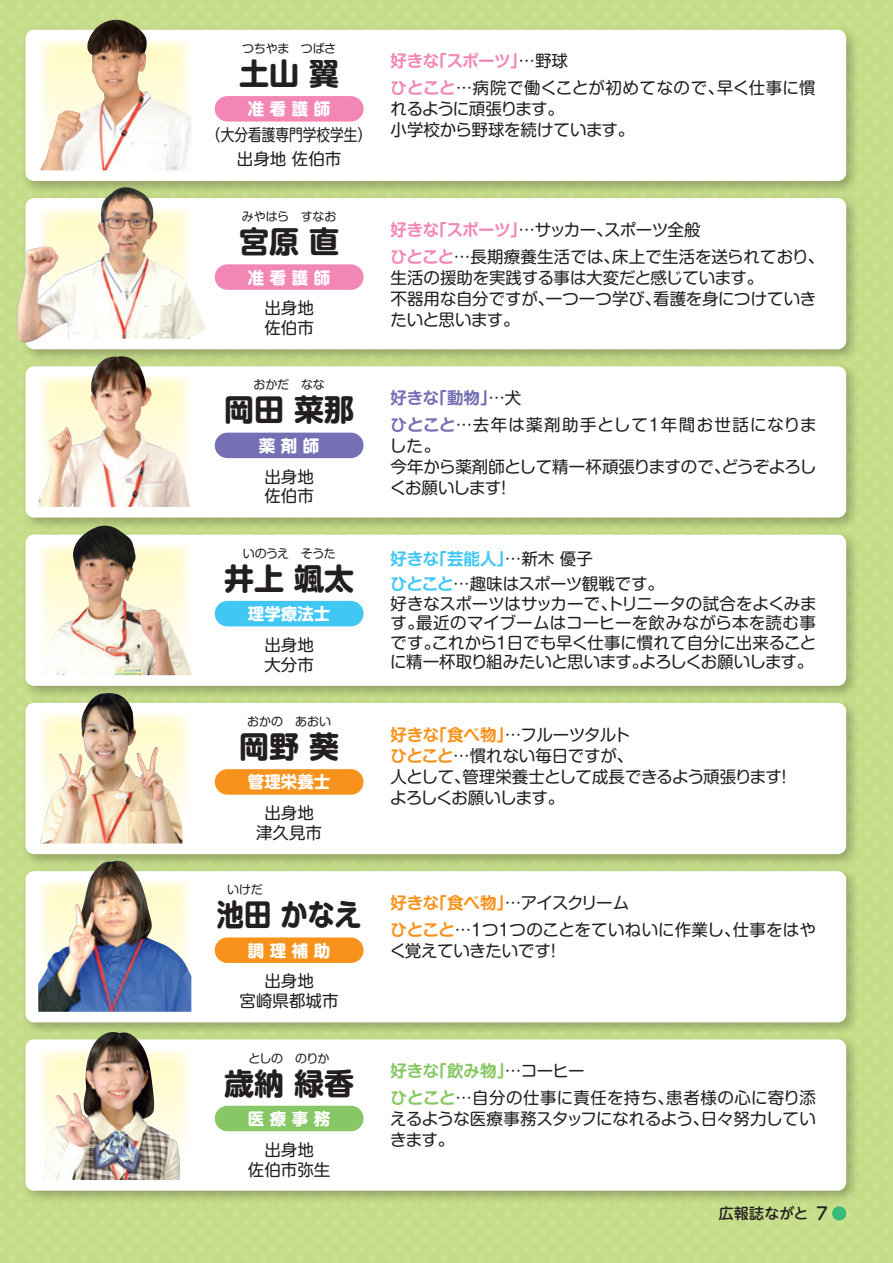
<style>
.page{position:relative;width:893px;height:1263px;background:#c5dd88}
.page>*{position:absolute;margin:0;border:0;box-sizing:border-box;transform-origin:0 0}
.t1{font:700 30px "Shin M Go Pro";color:#231f20}
.t2{font:700 30px "Shin M Go Pro";color:#231f20;scale:.91 1}
.t3{font:16.5px/21px "Shin M Go Pro";letter-spacing:-.005em;color:#231f20}
.t4{font:700 16.5px "Shin M Go Pro De";letter-spacing:-.015em;color:#f7931d}
.t5{font:700 16.5px "Shin M Go Pro";color:#fff}
.t6{font:700 16.5px "Shin M Go Pro De";letter-spacing:-.015em;color:#40c7f4}
.t7{font:700 16.5px "Shin M Go Pro De";letter-spacing:-.015em;color:#87c765}
.t8{font:700 16.5px "Shin M Go Pro De";letter-spacing:-.03em;color:#f287b6}
.t9{font:16.5px "Shin M Go Pro";letter-spacing:-.005em;color:#231f20;scale:.83 1}
.t10{font:700 16.5px "Shin M Go Pro De";color:#756fb3}
.t11{font:500 15px "UD Shin M Go Pr 6 N";letter-spacing:.005em;color:#231f20}
.t12{font:12px "Shin M Go Pro";letter-spacing:-.02em;color:#231f20}
.s1{font-family:"Shin M Go Pro";font-weight:400;color:#231f20}
.s2{font-family:"Shin M Go Pro De";font-weight:700;color:#f287b6}
.s3{font-family:"Shin M Go Pro De";font-weight:700;color:#756fb3}
.s4{font-family:"Shin M Go Pro De";font-weight:700;color:#40c7f4}
.s5{font-family:"Shin M Go Pro De";font-weight:700;color:#f7931d}
.s6{font-family:"Shin M Go Pro De";font-weight:700;color:#87c765}
.s7{font-size:17.25px}
</style>
<div class="page">
<img style="left:18px;top:198px;width:843px;height:160px">
<div style="left:26px;top:198px;width:820px;height:151px;background:#fff;border-radius:9px"></div>
<img style="left:18px;top:21px;width:843px;height:176px">
<div style="left:26px;top:30px;width:820px;height:151px;background:#fff;border-radius:9px"></div>
<img style="left:18px;top:358px;width:843px;height:168px">
<div style="left:26px;top:366px;width:820px;height:152px;background:#fff;border-radius:9px"></div>
<img style="left:18px;top:526px;width:843px;height:168px">
<div style="left:26px;top:535px;width:820px;height:151px;background:#fff;border-radius:9px"></div>
<img style="left:18px;top:694px;width:843px;height:168px">
<div style="left:26px;top:703px;width:820px;height:151px;background:#fff;border-radius:9px"></div>
<img style="left:18px;top:862px;width:843px;height:169px">
<div style="left:26px;top:871px;width:820px;height:151px;background:#fff;border-radius:9px"></div>
<img style="left:18px;top:1031px;width:843px;height:176px">
<div style="left:26px;top:1039px;width:820px;height:152px;background:#fff;border-radius:9px"></div>
<div style="left:40px;top:545px;width:149px;height:130px;background:#fffdf2"></div>
<div style="left:40px;top:713px;width:149px;height:130px;background:linear-gradient(to bottom,#fffce3,#fffefc)"></div>
<div style="left:40px;top:1050px;width:149px;height:130px;background:linear-gradient(to bottom,#fffcdf,#fffefc)"></div>
<img style="left:38px;top:355px;width:152px;height:152px">
<img style="left:44px;top:1030px;width:136px;height:150px">
<img style="left:39px;top:20px;width:152px;height:150px">
<img style="left:17px;top:187px;width:188px;height:157px">
<img style="left:38px;top:859px;width:153px;height:153px">
<img style="left:40px;top:692px;width:143px;height:151px">
<img style="left:44px;top:526px;width:147px;height:149px">
<div style="left:215px;top:264px;width:149px;height:26px;background:#f287b6;border-radius:13px"></div>
<div style="left:215px;top:433px;width:149px;height:25px;background:#756fb3;border-radius:13px"></div>
<div style="left:215px;top:601px;width:149px;height:25px;background:#40c7f4;border-radius:13px"></div>
<div style="left:215px;top:769px;width:149px;height:26px;background:#f7931d;border-radius:13px"></div>
<div style="left:215px;top:937px;width:149px;height:26px;background:#f7931d;border-radius:13px"></div>
<div style="left:215px;top:1106px;width:149px;height:25px;background:#87c765;border-radius:13px"></div>
<div style="left:215px;top:96px;width:149px;height:26px;background:#f287b6;border-radius:13px"></div>
<svg style="left:832px;top:1206px;width:14px;height:14px"></svg>
<p class="t12" style="left:242px;top:39px;width:96px">つちやま　つばさ</p>
<h1 class="t1" style="left:239px;top:49px;width:101px">土山 翼</h1>
<p class="t5" style="left:248px;top:96px;width:84px">准 看 護 師</p>
<p class="t9" style="left:207px;top:121px;width:199px">（大分看護専門学校学生）</p>
<p class="t3" style="left:237px;top:146px;width:106px">出身地 佐伯市</p>
<p class="t12" style="left:242px;top:207px;width:96px">みやはら　すなお</p>
<h1 class="t1" style="left:239px;top:217px;width:101px">宮原 直</h1>
<p class="t5" style="left:248px;top:264px;width:84px">准 看 護 師</p>
<p class="t3" style="left:264px;top:296px;width:51px;line-height:19.8px">出身地佐伯市</p>
<p class="t12" style="left:254px;top:375px;width:73px">おかだ　なな</p>
<h1 class="t1" style="left:224px;top:385px;width:131px">岡田 菜那</h1>
<p class="t5" style="left:259px;top:432px;width:62px">薬 剤 師</p>
<p class="t3" style="left:264px;top:464px;width:51px;line-height:19.8px">出身地佐伯市</p>
<p class="t12" style="left:243px;top:543px;width:94px">いのうえ　そうた</p>
<h1 class="t1" style="left:224px;top:554px;width:131px">井上 颯太</h1>
<p class="t5" style="left:248px;top:600px;width:84px">理学療法士</p>
<p class="t3" style="left:264px;top:633px;width:51px;line-height:19.8px">出身地大分市</p>
<p class="t12" style="left:247px;top:712px;width:85px">おかの　あおい</p>
<h1 class="t1" style="left:239px;top:722px;width:101px">岡野 葵</h1>
<p class="t5" style="left:248px;top:769px;width:84px">管理栄養士</p>
<p class="t3" style="left:256px;top:801px;width:67px;line-height:19.8px;text-align:center">出身地津久見市</p>
<p class="t12" style="left:227px;top:880px;width:37px">いけだ</p>
<h1 class="t2" style="left:217px;top:890px;width:161px">池田 かなえ</h1>
<p class="t5" style="left:248px;top:937px;width:84px">調 理 補 助</p>
<p class="t3" style="left:240px;top:969px;width:100px;line-height:19.8px;text-align:center">出身地<br>宮崎県都城市</p>
<p class="t12" style="left:249px;top:1048px;width:82px">としの　のりか</p>
<h1 class="t1" style="left:224px;top:1058px;width:131px">歳納 緑香</h1>
<p class="t5" style="left:248px;top:1105px;width:84px">医 療 事 務</p>
<p class="t3" style="left:248px;top:1137px;width:84px;line-height:19.8px;text-align:center">出身地<br>佐伯市弥生</p>
<p class="t8" style="left:391px;top:48px;width:179px">好きな「スポーツ」<span class="s1">…野球</span></p>
<p class="t3" style="left:391px;top:76px;width:427px"><span class="s2">ひとこと</span>…病院で働くことが初めてなので、早く仕事に慣れるように頑張ります。<br>小学校から野球を続けています。</p>
<p class="t3" style="left:391px;top:214px;width:435px;line-height:27px"><span class="s2">好きな「スポーツ」</span>…サッカー、スポーツ全般<br><span class="s2">ひとこと</span>…長期療養生活では、床上で生活を送られており、</p>
<p class="t3" style="left:390px;top:265px;width:427px">生活の援助を実践する事は大変だと感じています。<br>不器用な自分ですが、一つ一つ学び、看護を身につけていきたいと思います。</p>
<p class="t10" style="left:391px;top:384px;width:132px">好きな「動物」<span class="s1">…犬</span></p>
<p class="t3" style="left:390px;top:412px;width:428px"><span class="s3">ひとこと</span>…去年は薬剤助手として１年間お世話になりました。<br>今年から薬剤師として精一杯頑張りますので、どうぞよろしくお願いします！</p>
<p class="t6" style="left:391px;top:545px;width:204px">好きな「芸能人」<span class="s1">…新木 優子</span></p>
<p class="t3" style="left:390px;top:572px;width:428px;line-height:19.5px"><span class="s4">ひとこと</span>…趣味はスポーツ観戦です。<br>好きなスポーツはサッカーで、トリニータの試合をよくみます。最近のマイブームはコーヒーを飲みながら本を読む事です。これから１日でも早く仕事に慣れて自分に出来ることに精一杯取り組みたいと思います。よろしくお願いします。</p>
<p class="t4" style="left:391px;top:721px;width:241px">好きな「食べ物」<span class="s1">…フルーツタルト</span></p>
<p class="t3" style="left:390px;top:743px;width:404px"><span class="s5">ひとこと</span>…慣れない毎日ですが、<br>人として、管理栄養士として成長できるよう頑張ります！よろしくお願いします。</p>
<p class="t4" style="left:391px;top:889px;width:240px">好きな「食べ物」<span class="s1">…アイスクリーム</span></p>
<p class="t3" style="left:390px;top:917px;width:427px"><span class="s5">ひとこと</span>…１つ１つのことをていねいに作業し、仕事をはやく覚えていきたいです！</p>
<p class="t7" style="left:391px;top:1057px;width:196px">好きな「飲み物」<span class="s1">…コーヒー</span></p>
<p class="t3" style="left:390px;top:1085px;width:427px;text-align:justify"><span class="s6">ひとこと</span>…自分の仕事に責任を持ち、患者様の心に寄り添えるような医療事務スタッフになれるよう、日々努力していきます。</p>
<p class="t11" style="left:719px;top:1200px;width:114px">広報誌ながと <span class="s7">７</span></p>
</div>
